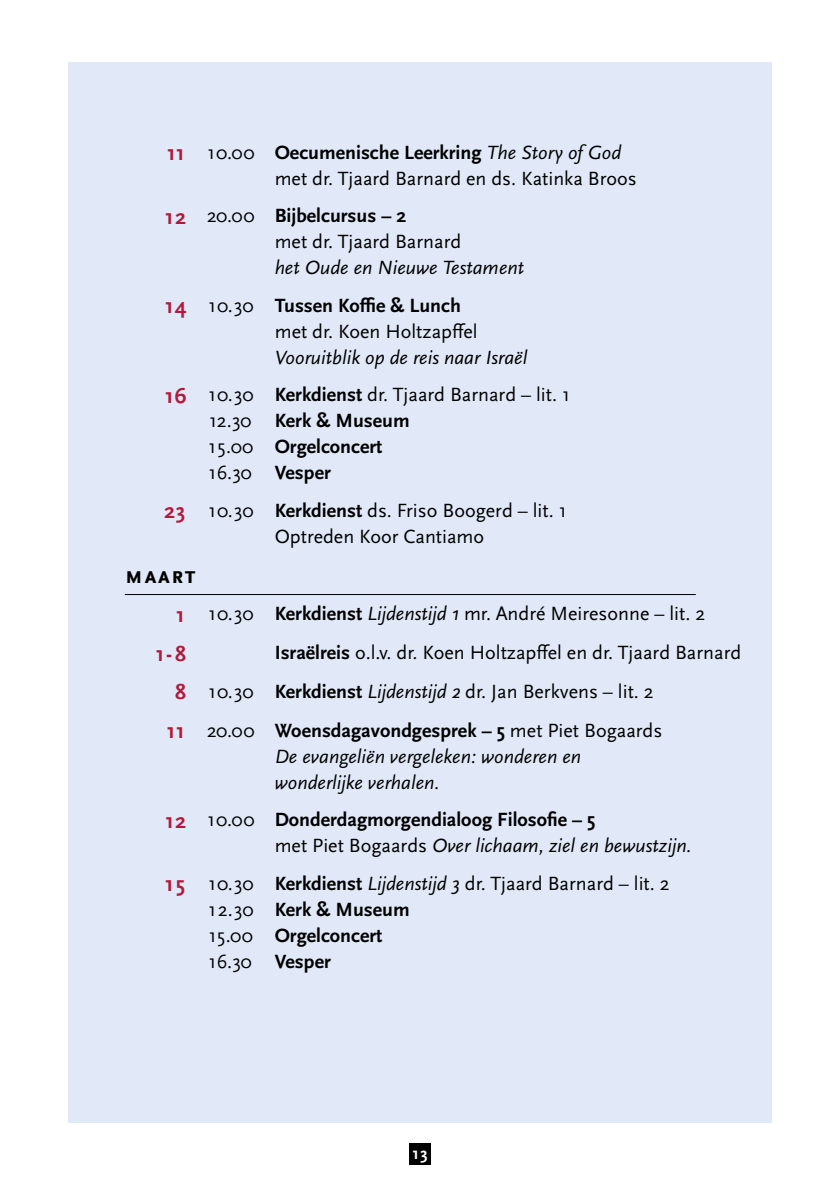
<style>
.page{position:relative;width:840px;height:1191px;background:#fff}
.page>*{position:absolute;margin:0;border:0;box-sizing:border-box;transform-origin:0 0}
.t1{font:700 24px "Scala Sans OT";letter-spacing:.05em;color:#000}
.t2{font:700 22px "Scala Sans OT";color:#b11a39}
.t3{font:20px/26px "Scala Sans OT";color:#000}
.t4{font:700 20px/26px "Scala Sans OT";color:#000}
.t5{font:italic 20px/37.4px "Scala Sans OT";color:#000}
.t6{font:700 17px "Scala Sans OT";color:#fff}
.s1{font-weight:700;font-size:22px;color:#b11a39}
.s2{font-weight:700}
.s3{font-style:italic}
.s4{font-weight:700;font-style:normal;font-size:22px;color:#b11a39}
.s5{font-style:normal}
.s6{font-weight:700;font-style:normal}
.s7{font-weight:400}
.s8{font-size:22px;color:#b11a39}
.s9{font-weight:400;font-style:italic}
</style>
<div class="page">
<div style="left:409px;top:1143px;width:21px;height:21px;background:#000"></div>
<div style="left:68px;top:62px;width:703px;height:1061px;background:#e1e9f8"></div>
<hr style="left:125px;top:594px;width:570px;height:1px;background:#000">
<p class="t3" style="left:274px;top:140px;width:363px;text-indent:-108px"><span class="s1">11</span> 10.00 <span class="s2">Oecumenische Leerkring</span> <span class="s3">The Story of God </span>met dr. Tjaard Barnard en ds. Katinka Broos</p>
<p class="t3" style="left:274px;top:203px;width:188px;text-indent:-111px"><span class="s1">12</span> 20.00 <span class="s2">Bijbelcursus – 2<br></span>met dr. Tjaard Barnard</p>
<p class="t5" style="left:164px;top:250px;width:361px;text-indent:111px">het Oude en Nieuwe Testament<br><span class="s4">14</span> <span class="s5">10.30</span> <span class="s6">Tussen Koffie &amp; Lunch</span></p>
<p class="t3" style="left:274px;top:319px;width:204px">met dr. Koen Holtzapffel</p>
<p class="t5" style="left:274px;top:339px;width:254px">Vooruitblik op de reis naar Israël</p>
<p class="t3" style="left:208px;top:382px;width:47px;text-align:justify;text-indent:-44px"><span class="s1">16</span> 10.30<br>12.30<br>15.00<br>16.30</p>
<p class="t4" style="left:274px;top:382px;width:296px">Kerkdienst <span class="s7">dr. Tjaard Barnard – lit. 1<br></span>Kerk &amp; Museum<br>Orgelconcert<br>Vesper</p>
<p class="t3" style="left:274px;top:497px;width:293px;text-indent:-111px"><span class="s1">23</span> 10.30 <span class="s2">Kerkdienst</span> ds. Friso Boogerd – lit. 1<br>Optreden Koor Cantiamo</p>
<p class="t1" style="left:125px;top:561px;width:72px">maart</p>
<p class="t3" style="left:175px;top:601px;width:531px"><span class="s1">1</span> 10.30 <span class="s2">Kerkdienst</span> <span class="s3">Lijdenstijd 1</span> mr. André Meiresonne – lit. 2</p>
<p class="t2" style="left:155px;top:641px;width:33px">1-8</p>
<p class="t3" style="left:274px;top:640px;width:468px"><span class="s2">Israëlreis</span> o.l.v. dr. Koen Holtzapffel en dr. Tjaard Barnard</p>
<p class="t3" style="left:175px;top:679px;width:480px"><span class="s1">8</span> 10.30 <span class="s2">Kerkdienst</span> <span class="s3">Lijdenstijd 2</span> dr. Jan Berkvens – lit. 2</p>
<p class="t4" style="left:165px;top:717px;width:498px"><span class="s8">11</span> <span class="s7">20.00</span> Woensdagavondgesprek – 5 <span class="s7">met Piet Bogaards</span></p>
<p class="t5" style="left:274px;top:743px;width:308px;line-height:26px">De evangeliën vergeleken: wonderen en wonderlijke verhalen.</p>
<p class="t4" style="left:274px;top:807px;width:418px;text-indent:-110px"><span class="s8">12</span> <span class="s7">10.00</span> Donderdagmorgendialoog Filosofie – 5<br><span class="s7">met Piet Bogaards</span> <span class="s9">Over lichaam, ziel en bewustzijn.</span></p>
<p class="t3" style="left:207px;top:870px;width:47px;text-align:justify;text-indent:-44px"><span class="s1">15</span> 10.30<br>12.30<br>15.00<br>16.30</p>
<p class="t4" style="left:274px;top:870px;width:396px">Kerkdienst <span class="s9">Lijdenstijd 3</span> <span class="s7">dr. Tjaard Barnard – lit. 2<br></span>Kerk &amp; Museum<br>Orgelconcert<br>Vesper</p>
<p class="t6" style="left:412px;top:1143px;width:17px">13</p>
</div>
